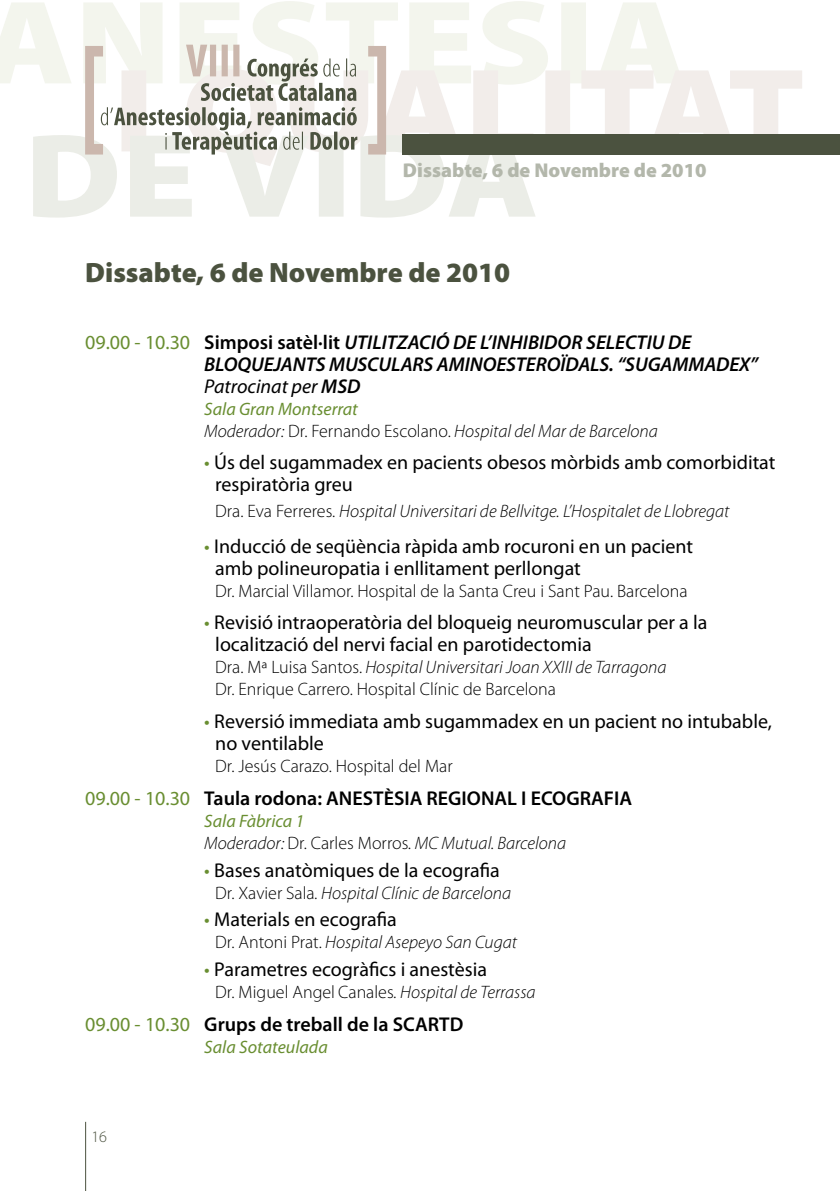
<style>
.page{position:relative;width:840px;height:1191px;background:#fff}
.page>*{position:absolute;margin:0;border:0;box-sizing:border-box;transform-origin:0 0}
.t1{font:900 28px "Myriad Pro";color:#4b523f}
.t2{font:20px/22px "Myriad Pro";color:#000}
.t3{font:italic 600 20px/22px "Myriad Pro";letter-spacing:-.005em;color:#000}
.t4{font:600 20px "Myriad Pro";color:#000}
.t5{font:900 20px "Myriad Pro";color:#b3b7ab}
.t6{font:italic 300 18px/22px "Myriad Pro";color:#000}
.t7{font:300 18px/22px "Myriad Pro";color:#000}
.t8{font:italic 18px "Myriad Pro";color:#698e31}
.t9{font:300 16px "Myriad Pro";color:#4b523f}
.s1{font-weight:400;font-style:normal;color:#698e31}
.s2{font-style:normal}
.s3{font-weight:400}
.s4{font-weight:400;color:#698e31}
.s5{color:#698e31}
.s6{font-style:italic}
</style>
<div class="page">
<svg style="left:0;top:1px;width:802px;height:217px"></svg>
<div style="left:403px;top:134px;width:436px;height:21px;background:#4b523f"></div>
<svg style="left:368px;top:46px;width:18px;height:108px"></svg>
<svg style="left:85px;top:45px;width:272px;height:109px"></svg>
<hr style="left:85px;top:1121px;width:1px;height:70px;background:#4b523f">
<p class="t5" style="left:403px;top:157px;width:305px">Dissabte, 6 de Novembre de 2010</p>
<h1 class="t1" style="left:85px;top:254px;width:426px">Dissabte, 6 de Novembre de 2010</h1>
<p class="t3" style="left:204px;top:330px;width:555px;text-indent:-119px"><span class="s1">09.00 - 10.30</span> <span class="s2">Simposi satèl·lit</span> UTILITZACIÓ DE L’INHIBIDOR SELECTIU DE<br>BLOQUEJANTS MUSCULARS AMINOESTEROÏDALS. “SUGAMMADEX”<br><span class="s3">Patrocinat per</span> MSD</p>
<p class="t6" style="left:204px;top:397px;width:455px"><span class="s4">Sala Gran Montserrat<br></span>Moderador: <span class="s2">Dr. Fernando Escolano.</span> Hospital del Mar de Barcelona</p>
<p class="t2" style="left:215px;top:451px;width:561px;text-indent:-11px"><span class="s5">•</span> Ús del sugammadex en pacients obesos mòrbids amb comorbiditat respiratòria greu</p>
<p class="t6" style="left:215px;top:500px;width:515px"><span class="s2">Dra. Eva Ferreres.</span> Hospital Universitari de Bellvitge. L’Hospitalet de Llobregat</p>
<p class="t2" style="left:215px;top:535px;width:479px;text-indent:-11px"><span class="s5">•</span> Inducció de seqüència ràpida amb rocuroni en un pacient amb polineuropatia i enllitament perllongat</p>
<p class="t7" style="left:215px;top:580px;width:473px">Dr. Marcial Villamor. Hospital de la Santa Creu i Sant Pau. Barcelona</p>
<p class="t2" style="left:215px;top:611px;width:493px;text-indent:-11px"><span class="s5">•</span> Revisió intraoperatòria del bloqueig neuromuscular per a la localització del nervi facial en parotidectomia</p>
<p class="t7" style="left:215px;top:656px;width:452px">Dra. Mª Luisa Santos. <span class="s6">Hospital Universitari Joan XXIII de Tarragona<br></span>Dr. Enrique Carrero. Hospital Clínic de Barcelona</p>
<p class="t2" style="left:215px;top:709px;width:558px;text-indent:-11px"><span class="s5">•</span> Reversió immediata amb sugammadex en un pacient no intubable, no ventilable</p>
<p class="t7" style="left:215px;top:754px;width:239px">Dr. Jesús Carazo. Hospital del Mar</p>
<p class="t4" style="left:85px;top:785px;width:548px"><span class="s4">09.00 - 10.30</span> Taula rodona: ANESTÈSIA REGIONAL I ECOGRAFIA</p>
<p class="t6" style="left:204px;top:809px;width:363px"><span class="s4">Sala Fàbrica 1<br></span>Moderador: <span class="s2">Dr. Carles Morros</span>. MC Mutual. Barcelona</p>
<p class="t2" style="left:204px;top:858px;width:297px"><span class="s5">•</span> Bases anatòmiques de la ecografia</p>
<p class="t6" style="left:215px;top:881px;width:297px"><span class="s2">Dr. Xavier Sala</span>. Hospital Clínic de Barcelona</p>
<p class="t2" style="left:204px;top:908px;width:194px"><span class="s5">•</span> Materials en ecografia</p>
<p class="t6" style="left:215px;top:931px;width:303px"><span class="s2">Dr. Antoni Prat.</span> Hospital Asepeyo San Cugat</p>
<p class="t2" style="left:204px;top:958px;width:284px"><span class="s5">•</span> Parametres ecogràfics i anestèsia</p>
<p class="t7" style="left:215px;top:980px;width:322px">Dr. Miguel Angel Canales<span class="s6">. Hospital de Terrassa</span></p>
<p class="t4" style="left:85px;top:1012px;width:379px"><span class="s4">09.00 - 10.30</span> Grups de treball de la SCARTD</p>
<p class="t8" style="left:204px;top:1036px;width:125px">Sala Sotateulada</p>
<p class="t9" style="left:91px;top:1127px;width:17px">16</p>
</div>
